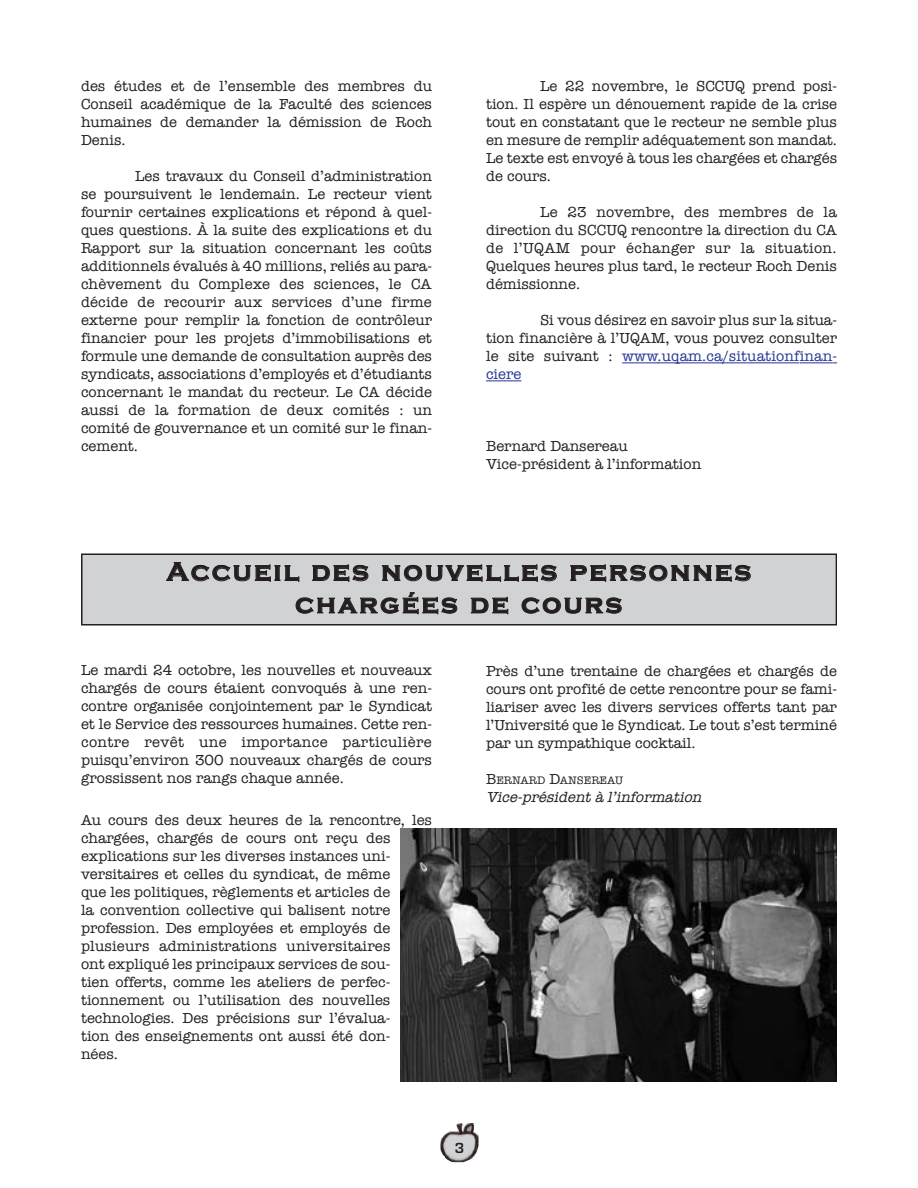
<style>
.page{position:relative;width:918px;height:1188px;background:#fff}
.page>*{position:absolute;margin:0;border:0;box-sizing:border-box;transform-origin:0 0}
.t1{font:700 27px/32.4px "Copperplate Gothic";letter-spacing:.085em;color:#231f20;text-align:center}
.t2{font:700 15.15px "Eurostile";color:#231f20}
.t3{font:15px/18px "American Typewriter";color:#231f20;text-align:justify}
.t4{font:italic 15px "American Typewriter";color:#231f20}
.t5{font:11.25px "American Typewriter";color:#231f20}
.s1{color:#293795}
.s2{font-size:15px}
</style>
<div class="page">
<svg style="left:440px;top:1123px;width:39px;height:40px"></svg>
<div style="left:82px;top:555px;width:754px;height:69px;background:#d1d2d4"></div>
<div style="left:81px;top:554px;width:756px;height:72px;border:2px solid #231f20"></div>
<img style="left:401px;top:829px;width:436px;height:252px">
<hr style="left:622px;top:362px;width:37px;height:1px;background:#293795">
<hr style="left:658px;top:362px;width:141px;height:1px;background:#293795">
<hr style="left:800px;top:362px;width:32px;height:1px;background:#293795">
<hr style="left:486px;top:380px;width:36px;height:1px;background:#293795">
<p class="t3" style="left:81px;top:77px;width:353px">des études et de l’ensemble des membres du Conseil académique de la Faculté des sciences humaines de demander la démission de Roch Denis.</p>
<p class="t3" style="left:81px;top:167px;width:353px;text-indent:54px">Les travaux du Conseil d’administration se poursuivent le lendemain. Le recteur vient fournir certaines explications et répond à quel&shy;ques questions. À la suite des explications et du Rapport sur la situation concernant les coûts additionnels évalués à 40 millions, reliés au para&shy;chèvement du Complexe des sciences, le CA décide de recourir aux services d’une firme externe pour remplir la fonction de contrôleur financier pour les projets d’immobilisations et formule une demande de consultation auprès des syndicats, associations d’employés et d’étudiants concernant le mandat du recteur. Le CA décide aussi de la formation de deux comités : un comité de gouvernance et un comité sur le finan&shy;cement.</p>
<p class="t3" style="left:486px;top:77px;width:353px;text-indent:54px">Le 22 novembre, le SCCUQ prend posi&shy;tion. Il espère un dénouement rapide de la crise tout en constatant que le recteur ne semble plus en mesure de remplir adéquatement son mandat.<br>Le texte est envoyé à tous les chargées et chargés de cours.</p>
<p class="t3" style="left:486px;top:203px;width:353px;text-indent:54px">Le 23 novembre, des membres de la direction du SCCUQ rencontre la direction du CA de l’UQAM pour échanger sur la situation.<br>Quelques heures plus tard, le recteur Roch Denis démissionne.</p>
<p class="t3" style="left:486px;top:311px;width:353px;text-indent:54px">Si vous désirez en savoir plus sur la situa&shy;tion financière à l’UQAM, vous pouvez consulter le site suivant : <span class="s1">www.uqam.ca/situationfinan&shy;ciere</span></p>
<p class="t3" style="left:486px;top:437px;width:217px">Bernard Dansereau<br>Vice-président à l’information</p>
<h1 class="t1" style="left:167px;top:555px;width:586px">Accueil des nouvelles personnes chargées de cours</h1>
<p class="t3" style="left:81px;top:661px;width:353px">Le mardi 24 octobre, les nouvelles et nouveaux chargés de cours étaient convoqués à une ren&shy;contre organisée conjointement par le Syndicat et le Service des ressources humaines. Cette ren&shy;contre revêt une importance particulière puisqu’environ 300 nouveaux chargés de cours grossissent nos rangs chaque année.</p>
<p class="t3" style="left:81px;top:811px;width:353px;text-align:left">Au cours des deux heures de la rencontre, les chargées, chargés de cours ont reçu des explications sur les diverses instances uni&shy;versitaires et celles du syndicat, de même<br>que les politiques, règlements et articles de<br>la convention collective qui balisent notre profession. Des employées et employés de plusieurs administrations universitaires<br>ont expliqué les principaux services de sou-<br>tien offerts, comme les ateliers de perfec&shy;tionnement ou l’utilisation des nouvelles technologies. Des précisions sur l’évalua-<br>tion des enseignements ont aussi été don-<br>nées.</p>
<p class="t3" style="left:486px;top:662px;width:353px">Près d’une trentaine de chargées et chargés de cours ont profité de cette rencontre pour se fami&shy;liariser avec les divers services offerts tant par l’Université que le Syndicat. Le tout s’est terminé par un sympathique cocktail.</p>
<p class="t5" style="left:486px;top:774px;width:139px"><span class="s2">B</span>ERNARD <span class="s2">D</span>ANSEREAU</p>
<p class="t4" style="left:486px;top:789px;width:221px">Vice-présidentà l’information</p>
<p class="t2" style="left:455px;top:1139px;width:11px">3</p>
</div>
